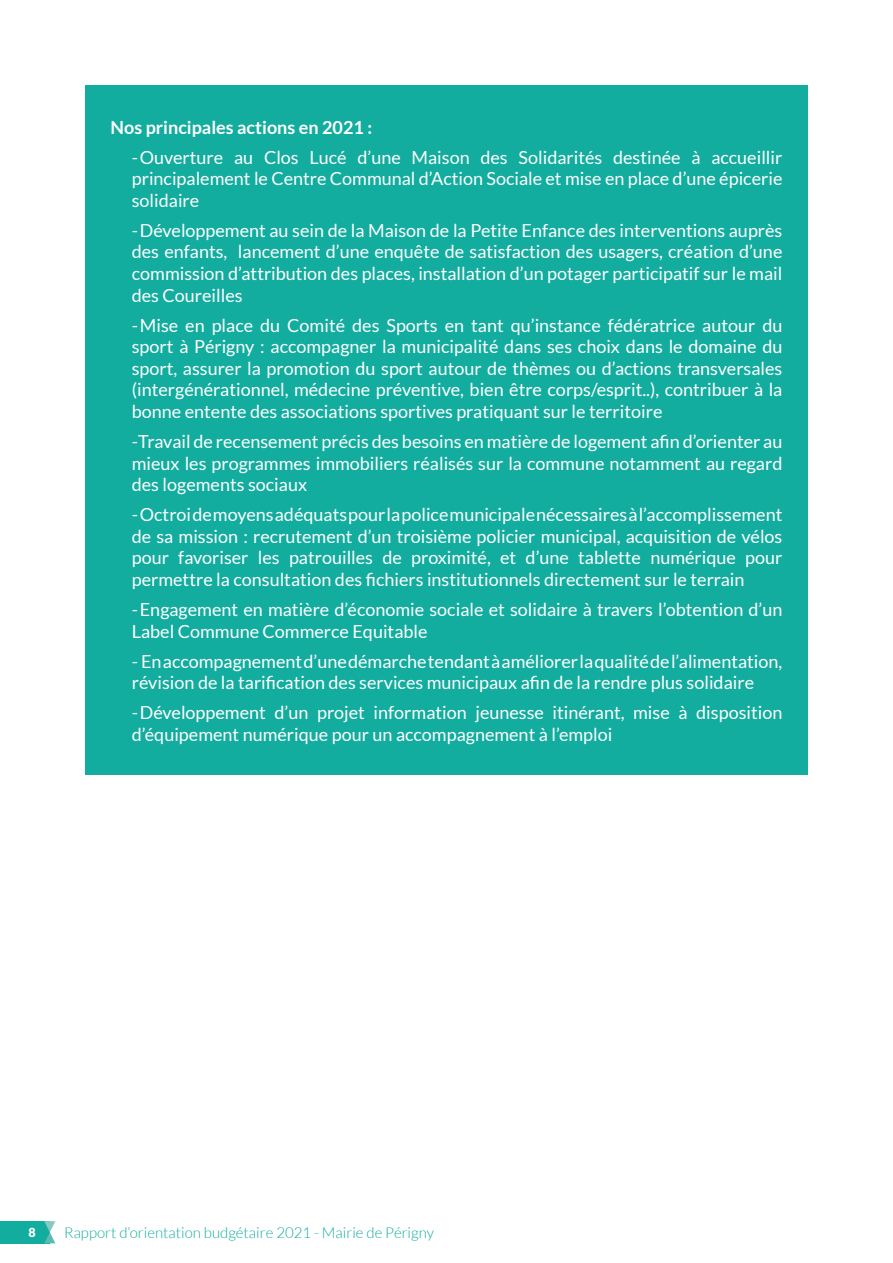
<style>
.page{position:relative;width:893px;height:1263px;background:#fff}
.page>*{position:absolute;margin:0;border:0;box-sizing:border-box;transform-origin:0 0}
.t1{font:18px/21.6px "Lato";color:#fff;text-align:justify}
.t2{font:700 18px "Lato";color:#fff}
.t3{font:300 15px "Lato";color:#12ad9f}
.t4{font:900 12.45px "Lato";color:#fff}
</style>
<div class="page">
<div style="left:0;top:1221px;width:50px;height:22px;background:#12ad9f"></div>
<svg style="left:44px;top:1221px;width:11px;height:22px"></svg>
<div style="left:85px;top:85px;width:723px;height:690px;background:#12ad9f"></div>
<p class="t2" style="left:111px;top:117px;width:263px">Nos principales actions en 2021 :</p>
<p class="t1" style="left:132px;top:146px;width:652px">-Ouverture au Clos Lucé d’une Maison des Solidarités destinée à accueillir principalement le Centre Communal d’Action Sociale et mise en place d’une épicerie solidaire</p>
<p class="t1" style="left:132px;top:219px;width:652px">-Développement au sein de la Maison de la Petite Enfance des interventions auprès des enfants, lancement d’une enquête de satisfaction des usagers, création d’une commission d’attribution des places, installation d’un potager participatif sur le mail des Coureilles</p>
<p class="t1" style="left:132px;top:314px;width:652px">-Mise en place du Comité des Sports en tant qu’instance fédératrice autour du sport à Périgny : accompagner la municipalité dans ses choix dans le domaine du sport, assurer la promotion du sport autour de thèmes ou d’actions transversales (intergénérationnel, médecine préventive, bien être corps/esprit..), contribuer à la bonne entente des associations sportives pratiquant sur le territoire</p>
<p class="t1" style="left:132px;top:431px;width:652px">-Travail de recensement précis des besoins en matière de logement afin d’orienter au mieux les programmes immobiliers réalisés sur la commune notamment au regard des logements sociaux</p>
<p class="t1" style="left:132px;top:504px;width:652px">-Octroi de moyens adéquats pour la police municipale nécessaires à l’accomplissement de sa mission : recrutement d’un troisième policier municipal, acquisition de vélos pour favoriser les patrouilles de proximité, et d’une tablette numérique pour permettre la consultation des fichiers institutionnels directement sur le terrain</p>
<p class="t1" style="left:132px;top:599px;width:652px">-Engagement en matière d’économie sociale et solidaire à travers l’obtention d’un<br>Label Commune Commerce Equitable</p>
<p class="t1" style="left:132px;top:650px;width:652px">- En accompagnement d’une démarche tendant à améliorer la qualité de l’alimentation, révision de la tarification des services municipaux afin de la rendre plus solidaire</p>
<p class="t1" style="left:132px;top:702px;width:652px">-Développement d’un projet information jeunesse itinérant, mise à disposition d’équipement numérique pour un accompagnement à l’emploi</p>
<p class="t4" style="left:29px;top:1225px;width:9px">8</p>
<p class="t3" style="left:64px;top:1225px;width:371px">Rapport d’orientation budgétaire 2021 - Mairie de Périgny</p>
</div>
